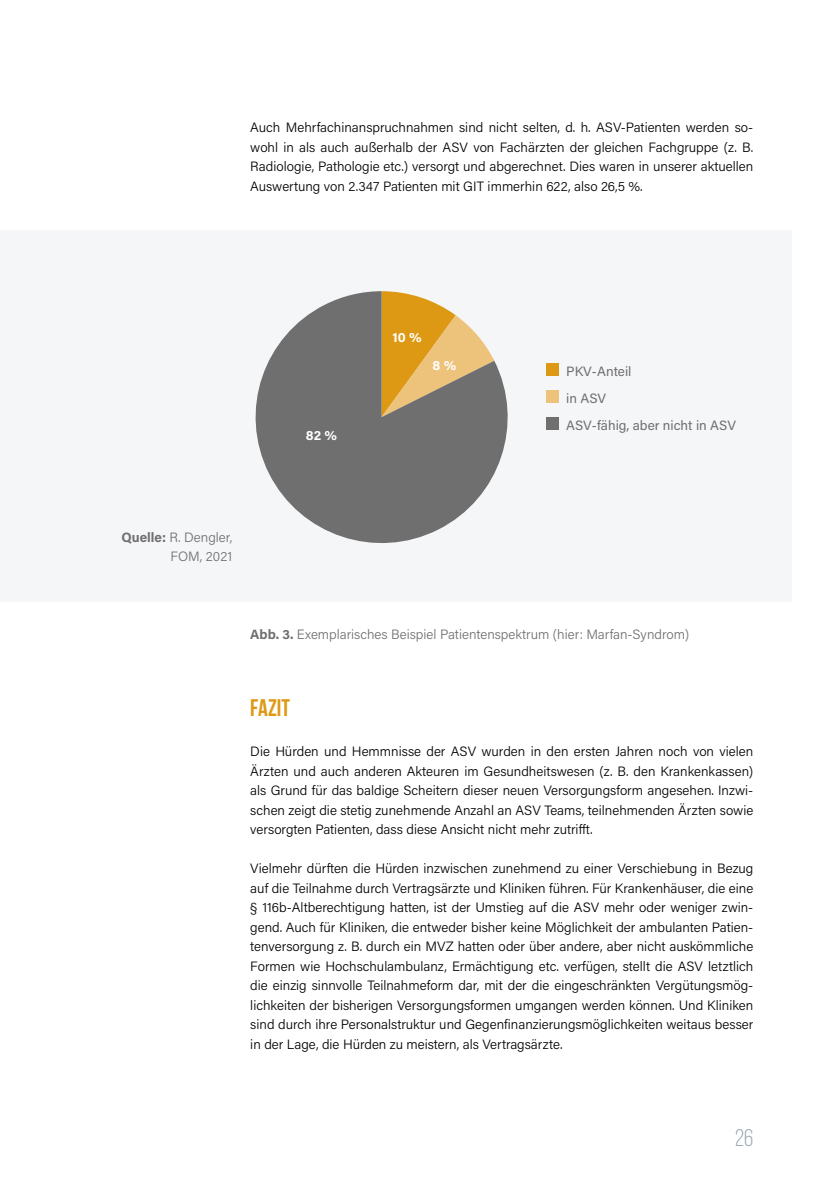
<style>
.page{position:relative;width:830px;height:1191px;background:#fff}
.page>*{position:absolute;margin:0;border:0;box-sizing:border-box;transform-origin:0 0}
.t1{font:700 24px "Bebas Neue";color:#de9914}
.t2{font:24px "Bebas Neue";color:#9da9b6}
.t3{font:300 13.5px/19.5px "Acumin Pro";color:#000;text-align:justify}
.t4{font:300 13.5px/19.5px "Acumin Pro";color:#706f6f;text-align:right}
.t5{font:13.5px/27px "Acumin Pro";color:#706f6f}
.t6{font:700 13.5px "Acumin Pro";color:#fff}
.s1{font-weight:700}
</style>
<div class="page">
<div style="left:0;top:230px;width:791px;height:371px;background:#f5f6f8"></div>
<svg style="left:255px;top:291px;width:253px;height:252px;fill:#706f6f"></svg>
<div style="left:546px;top:390px;width:12px;height:13px;background:#edc27b"></div>
<div style="left:546px;top:417px;width:12px;height:13px;background:#706f6f"></div>
<div style="left:546px;top:363px;width:12px;height:12px;background:#de9914"></div>
<p class="t3" style="left:250px;top:117px;width:504px">Auch Mehrfachinanspruchnahmen sind nicht selten, d. h. ASV-Patienten werden so&shy;wohl in als auch außerhalb der ASV von Fachärzten der gleichen Fachgruppe (z. B.<br>Radiologie, Pathologie etc.) versorgt und abgerechnet. Dies waren in unserer aktuellen Auswertung von 2.347 Patienten mit GIT immerhin 622, also 26,5 %.</p>
<p class="t6" style="left:306px;top:425px;width:33px">82 %</p>
<p class="t6" style="left:392px;top:328px;width:31px">10 %</p>
<p class="t6" style="left:432px;top:355px;width:25px">8 %</p>
<p class="t5" style="left:566px;top:357px;width:67px">PKV-Anteil</p>
<p class="t5" style="left:566px;top:384px;width:171px">in ASV<br>ASV-fähig, aber nicht in ASV</p>
<p class="t4" style="left:121px;top:527px;width:112px"><span class="s1">Quelle:</span> R. Dengler,<br>FOM, 2021</p>
<p class="t4" style="left:250px;top:624px;width:440px"><span class="s1">Abb. 3.</span> Exemplarisches Beispiel Patientenspektrum (hier: Marfan-Syndrom)</p>
<h1 class="t1" style="left:250px;top:694px;width:41px">Fazit</h1>
<p class="t3" style="left:250px;top:741px;width:504px">Die Hürden und Hemmnisse der ASV wurden in den ersten Jahren noch von vielen Ärzten und auch anderen Akteuren im Gesundheitswesen (z. B. den Krankenkassen) als Grund für das baldige Scheitern dieser neuen Versorgungsform angesehen. Inzwi&shy;schen zeigt die stetig zunehmende Anzahl an ASV Teams, teilnehmenden Ärzten sowie versorgten Patienten, dass diese Ansicht nicht mehr zutrifft.</p>
<p class="t3" style="left:250px;top:858px;width:504px">Vielmehr dürften die Hürden inzwischen zunehmend zu einer Verschiebung in Bezug auf die Teilnahme durch Vertragsärzte und Kliniken führen. Für Krankenhäuser, die eine § 116b-Altberechtigung hatten, ist der Umstieg auf die ASV mehr oder weniger zwin&shy;gend. Auch für Kliniken, die entweder bisher keine Möglichkeit der ambulanten Patien&shy;tenversorgung z. B. durch ein MVZ hatten oder über andere, aber nicht auskömmliche Formen wie Hochschulambulanz, Ermächtigung etc. verfügen, stellt die ASV letztlich die einzig sinnvolle Teilnahmeform dar, mit der die eingeschränkten Vergütungsmög&shy;lichkeiten der bisherigen Versorgungsformen umgangen werden können. Und Kliniken sind durch ihre Personalstruktur und Gegenfinanzierungsmöglichkeiten weitaus besser in der Lage, die Hürden zu meistern, als Vertragsärzte.</p>
<h1 class="t2" style="left:734px;top:1125px;width:20px">26</h1>
</div>
